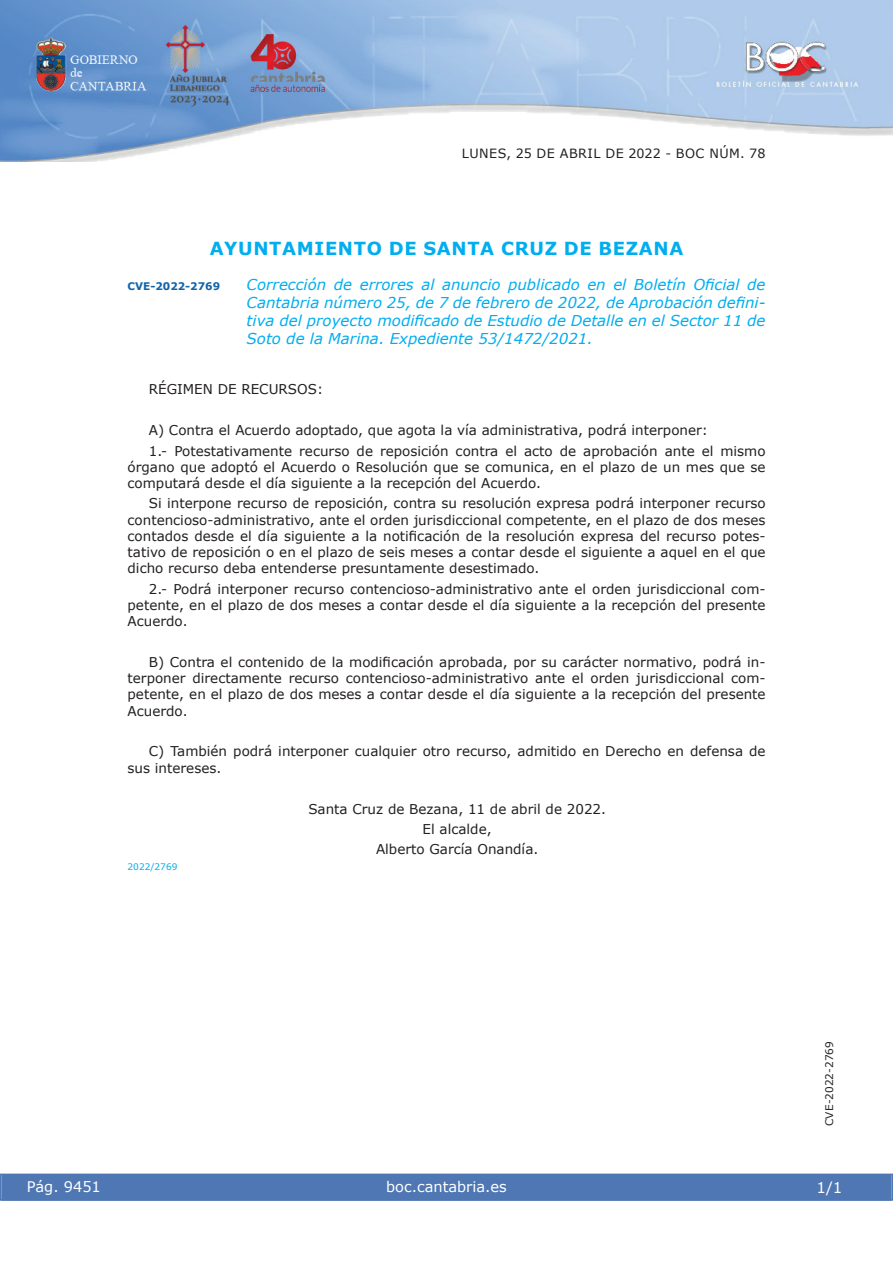
<style>
.page{position:relative;width:893px;height:1263px;background:#fff}
.page>*{position:absolute;margin:0;border:0;box-sizing:border-box;transform-origin:0 0}
.t1{font:700 18px "Verdana";letter-spacing:.035em;color:#00aeef}
.t2{font:italic 15px/18px "Verdana";color:#00aeef;text-align:justify}
.t3{font:15px "Verdana";color:#fff}
.t4{font:14.55px "Verdana";color:#fff}
.t5{font:13.5px/16.2px "Verdana";color:#231f20}
.t6{font:12.75px "Verdana";letter-spacing:.035em;color:#231f20}
.t7{font:10.5px "Verdana";color:#231f20}
.t8{font:700 10.5px "Verdana";color:#1263a9}
.t9{font:9px "Verdana";color:#00aeef}
</style>
<div class="page">
<img style="left:0;top:0;width:893px;height:161px">
<div style="left:1px;top:1174px;width:890px;height:27px;background:#4f77b3"></div>
<div style="left:0;top:1174px;width:893px;height:27px;border:1px solid #4f77b3"></div>
<p class="t6" style="left:462px;top:145px;width:305px">LUNES, 25 DE ABRIL DE 2022 - BOC NÚM. 78</p>
<h1 class="t1" style="left:210px;top:237px;width:475px">AYUNTAMIENTO DE SANTA CRUZ DE BEZANA</h1>
<p class="t8" style="left:128px;top:279px;width:94px">CVE-2022-2769</p>
<p class="t2" style="left:247px;top:275px;width:520px">Corrección de errores al anuncio publicado en el Boletín Oficial de Cantabria número 25, de 7 de febrero de 2022, de Aprobación defini&shy;tiva del proyecto modificado de Estudio de Detalle en el Sector 11 de Soto de la Marina. Expediente 53/1472/2021.</p>
<p class="t5" style="left:149px;top:381px;width:176px">RÉGIMEN DE RECURSOS:</p>
<p class="t5" style="left:149px;top:420px;width:618px;line-height:20.4px">A) Contra el Acuerdo adoptado, que agota la vía administrativa, podrá interponer:<br>1.- Potestativamente recurso de reposición contra el acto de aprobación ante el mismo</p>
<p class="t5" style="left:128px;top:458px;width:639px">órgano que adoptó el Acuerdo o Resolución que se comunica, en el plazo de un mes que se computará desde el día siguiente a la recepción del Acuerdo.</p>
<p class="t5" style="left:128px;top:495px;width:639px;text-align:justify;text-indent:21px">Si interpone recurso de reposición, contra su resolución expresa podrá interponer recurso contencioso-administrativo, ante el orden jurisdiccional competente, en el plazo de dos meses contados desde el día siguiente a la notificación de la resolución expresa del recurso potes&shy;tativo de reposición o en el plazo de seis meses a contar desde el siguiente a aquel en el que dicho recurso deba entenderse presuntamente desestimado.</p>
<p class="t5" style="left:128px;top:580px;width:639px;text-align:justify;text-indent:21px">2.- Podrá interponer recurso contencioso-administrativo ante el orden jurisdiccional com&shy;petente, en el plazo de dos meses a contar desde el día siguiente a la recepción del presente Acuerdo.</p>
<p class="t5" style="left:128px;top:653px;width:639px;text-align:justify;text-indent:21px">B) Contra el contenido de la modificación aprobada, por su carácter normativo, podrá in&shy;terponer directamente recurso contencioso-administrativo ante el orden jurisdiccional com&shy;petente, en el plazo de dos meses a contar desde el día siguiente a la recepción del presente Acuerdo.</p>
<p class="t5" style="left:128px;top:743px;width:639px;text-indent:21px">C) También podrá interponer cualquier otro recurso, admitido en Derecho en defensa de sus intereses.</p>
<p class="t5" style="left:308px;top:798px;width:299px;line-height:20.4px;text-align:center">Santa Cruz de Bezana, 11 de abril de 2022.<br>El alcalde,<br>Alberto García Onandía.</p>
<p class="t9" style="left:128px;top:860px;width:51px">2022/2769</p>
<p class="t4" style="left:27px;top:1177px;width:76px">Pág. 9451</p>
<p class="t4" style="left:386px;top:1178px;width:122px">boc.cantabria.es</p>
<p class="t7" style="left:823px;top:1126px;width:87px;rotate:-90deg">CVE-2022-2769</p>
<p class="t3" style="left:816px;top:1178px;width:27px">1/1</p>
</div>
